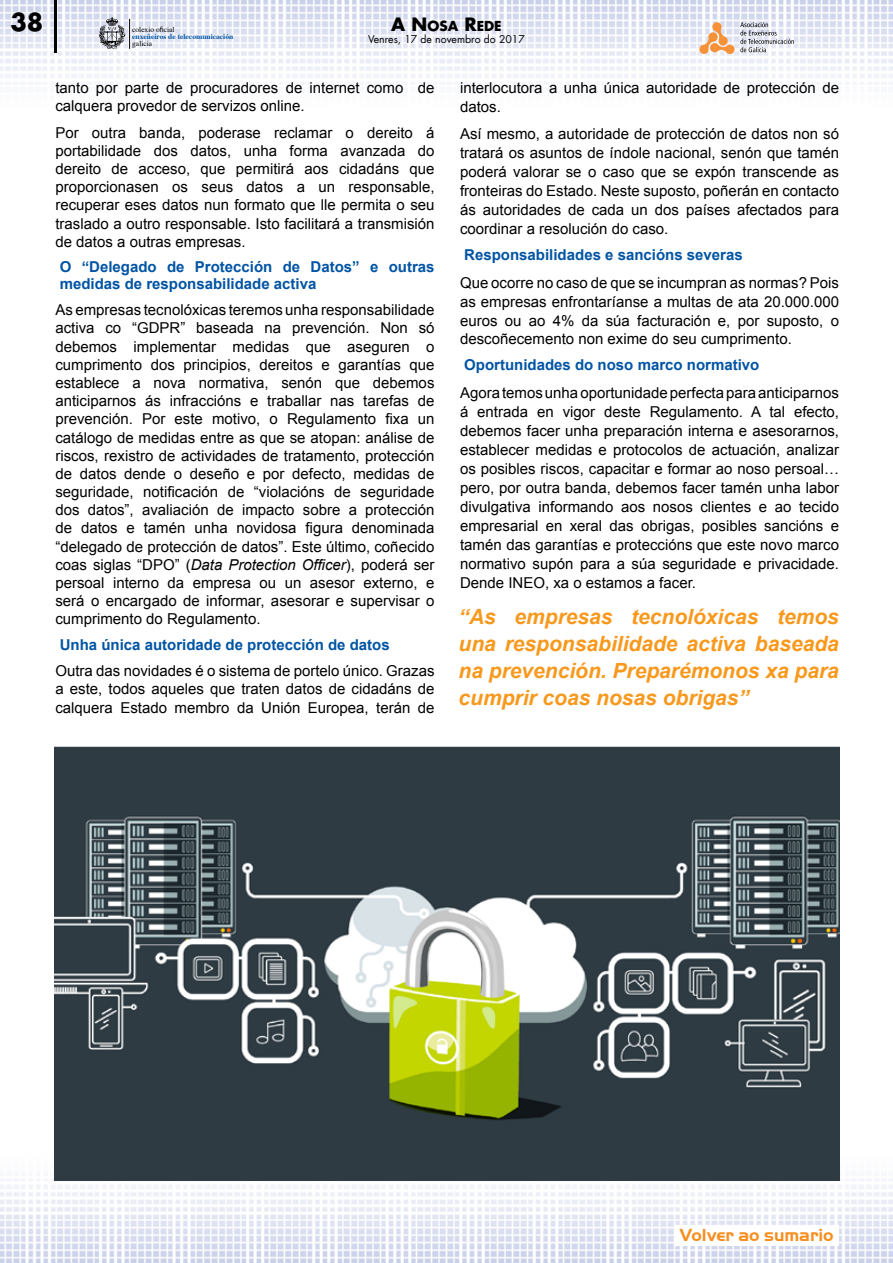
<style>
.page{position:relative;width:893px;height:1263px;background:#fff}
.page>*{position:absolute;margin:0;border:0;box-sizing:border-box;transform-origin:0 0}
.t1{font:700 24px "Futura LT";color:#000}
.t2{font:italic 700 21px/27px "Arial";color:#f8991d;text-align:justify}
.t3{font:700 18px "Handel Got D";color:#f78e1e}
.t4{font:15px/18.1px "Arial";color:#000;text-align:justify}
.t5{font:700 15px/16.6px "Arial";color:#0054a4}
.t6{font:700 13.5px "Futura LT";color:#000}
.t7{font:10.5px "Futura LT";color:#000}
.t8{font:700 7.5px/7.1px "Times";color:#0054a4}
.t9{font:7.5px "Times";color:#000}
.s1{font-weight:400;color:#000}
.s2{font-family:"Myriad Pro";font-weight:400;color:#000}
.s3{font-size:18px}
.s4{font-style:italic}
</style>
<div class="page">
<img style="left:0;top:0;width:893px;height:78px">
<img style="left:0;top:1141px;width:893px;height:122px">
<hr style="left:129px;top:19px;width:1px;height:30px;background:#000">
<svg style="left:99px;top:17px;width:27px;height:32px"></svg>
<svg style="left:699px;top:22px;width:95px;height:32px"></svg>
<hr style="left:54px;top:0;width:3px;height:52px;background:#000">
<img style="left:54px;top:747px;width:785px;height:433px">
<div style="left:675px;top:1225px;width:163px;height:20px;background:#fff"></div>
<h1 class="t1" style="left:10px;top:6px;width:34px">38</h1>
<p class="t8" style="left:132px;top:26px;width:103px"><span class="s1">colexio o</span><span class="s2">fi</span><span class="s1">cial<br></span>enxeñeiros de telecomunicación</p>
<p class="t9" style="left:132px;top:38px;width:22px">galicia</p>
<p class="t6" style="left:391px;top:17px;width:112px"><span class="s3">A N</span>OSA <span class="s3">R</span>EDE</p>
<p class="t7" style="left:368px;top:33px;width:158px">Venres, 17 de novembro do 2017</p>
<p class="t4" style="left:55px;top:79px;width:381px">tanto por parte de procuradores de internet como de calquera provedor de servizos online.</p>
<p class="t4" style="left:55px;top:123px;width:381px">Por outra banda, poderase reclamar o dereito á portabilidade dos datos, unha forma avanzada do dereito de acceso, que permitirá aos cidadáns que proporcionasen os seus datos a un responsable, recuperar eses datos nun formato que lle permita o seu traslado a outro responsable. Isto facilitará a transmisión de datos a outras empresas.</p>
<p class="t5" style="left:60px;top:259px;width:376px">O “Delegado de Protección de Datos” e outras medidas de responsabilidade activa</p>
<p class="t4" style="left:55px;top:301px;width:381px">As empresas tecnolóxicas teremos unha responsabilidade activa co “GDPR” baseada na prevención. Non só debemos implementar medidas que aseguren o cumprimento dos principios, dereitos e garantías que establece a nova normativa, senón que debemos anticiparnos ás infraccións e traballar nas tarefas de prevención. Por este motivo, o Regulamento fixa un catálogo de medidas entre as que se atopan: análise de riscos, rexistro de actividades de tratamento, protección de datos dende o deseño e por defecto, medidas de seguridade, notificación de “violacións de seguridade dos datos”, avaliación de impacto sobre a protección de datos e tamén unha novidosa figura denominada “delegado de protección de datos”. Este último, coñecido coas siglas “DPO” (<span class="s4">Data Protection Officer</span>), poderá ser persoal interno da empresa ou un asesor externo, e será o encargado de informar, asesorar e supervisar o cumprimento do Regulamento.</p>
<p class="t5" style="left:60px;top:636px;width:332px">Unha única autoridade de protección de datos</p>
<p class="t4" style="left:55px;top:662px;width:381px">Outra das novidades é o sistema de portelo único. Grazas a este, todos aqueles que traten datos de cidadáns de calquera Estado membro da Unión Europea, terán de</p>
<p class="t4" style="left:460px;top:78px;width:381px;line-height:18.9px">interlocutora a unha única autoridade de protección de datos.</p>
<p class="t4" style="left:460px;top:125px;width:381px;line-height:18.9px">Así mesmo, a autoridade de protección de datos non só tratará os asuntos de índole nacional, senón que tamén poderá valorar se o caso que se expón transcende as fronteiras do Estado. Neste suposto, poñerán en contacto ás autoridades de cada un dos países afectados para coordinar a resolución do caso.</p>
<p class="t5" style="left:464px;top:247px;width:280px">Responsabilidades e sancións severas</p>
<p class="t4" style="left:460px;top:273px;width:381px;line-height:18.9px">Que ocorre no caso de que se incumpran as normas? Pois as empresas enfrontaríanse a multas de ata 20.000.000 euros ou ao 4% da súa facturación e, por suposto, o descoñecemento non exime do seu cumprimento.</p>
<p class="t5" style="left:464px;top:357px;width:297px">Oportunidades do noso marco normativo</p>
<p class="t4" style="left:460px;top:383px;width:381px;line-height:18.9px">Agora temos unha oportunidade perfecta para anticiparnos á entrada en vigor deste Regulamento. A tal efecto, debemos facer unha preparación interna e asesorarnos, establecer medidas e protocolos de actuación, analizar os posibles riscos, capacitar e formar ao noso persoal… pero, por outra banda, debemos facer tamén unha labor divulgativa informando aos nosos clientes e ao tecido empresarial en xeral das obrigas, posibles sancións e tamén das garantías e proteccións que este novo marco normativo supón para a súa seguridade e privacidade.<br>Dende INEO, xa o estamos a facer.</p>
<h2 class="t2" style="left:458px;top:604px;width:382px">“As empresas tecnolóxicas temos una responsabilidade activa baseada na prevención. Preparémonos xa para cumprir coas nosas obrigas”</h2>
<p class="t3" style="left:680px;top:1225px;width:155px">Volver ao sumario</p>
</div>
